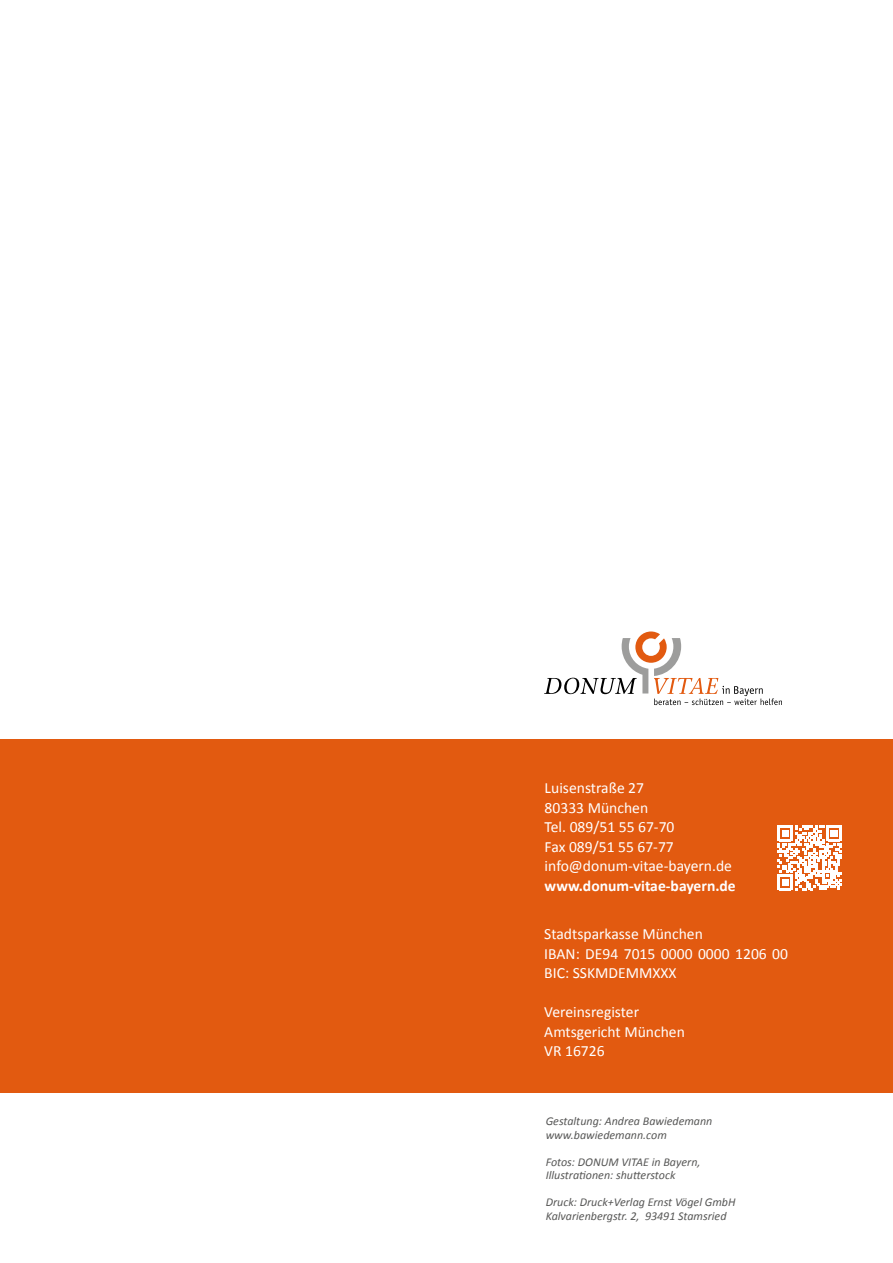
<style>
.page{position:relative;width:893px;height:1263px;background:#fff}
.page>*{position:absolute;margin:0;border:0;box-sizing:border-box;transform-origin:0 0}
.t1{font:15.6px/19.5px "Calibri";color:#fff}
.t2{font:700 15.6px "Calibri";color:#fff}
.t3{font:italic 12px/13.5px "Calibri";color:#575756}
</style>
<div class="page">
<div style="left:0;top:739px;width:893px;height:354px;background:#e25a10"></div>
<svg style="left:544px;top:631px;width:238px;height:74px"></svg>
<svg style="left:777px;top:826px;width:65px;height:64px"></svg>
<p class="t1" style="left:545px;top:778px;width:189px">Luisenstraße 27<br>80333 München<br>Tel. 089/51 55 67-70<br>Fax 089/51 55 67-77 info@donum-vitae-bayern.de</p>
<p class="t2" style="left:545px;top:874px;width:193px">www.donum-vitae-bayern.de</p>
<p class="t1" style="left:544px;top:924px;width:245px">Stadtsparkasse München<br>IBAN: DE94 7015 0000 0000 1206 00<br>BIC: SSKMDEMMXXX</p>
<p class="t1" style="left:544px;top:1002px;width:142px">Vereinsregister<br>Amtsgericht München<br>VR 16726</p>
<p class="t3" style="left:546px;top:1114px;width:168px">Gestaltung: Andrea Bawiedemann www.bawiedemann.com</p>
<p class="t3" style="left:546px;top:1154px;width:156px">Fotos: DONUM VITAE in Bayern,<br>Illustrationen: shutterstock</p>
<p class="t3" style="left:546px;top:1195px;width:191px">Druck: Druck+Verlag Ernst Vögel GmbH<br>Kalvarienbergstr. 2, 93491 Stamsried</p>
</div>
